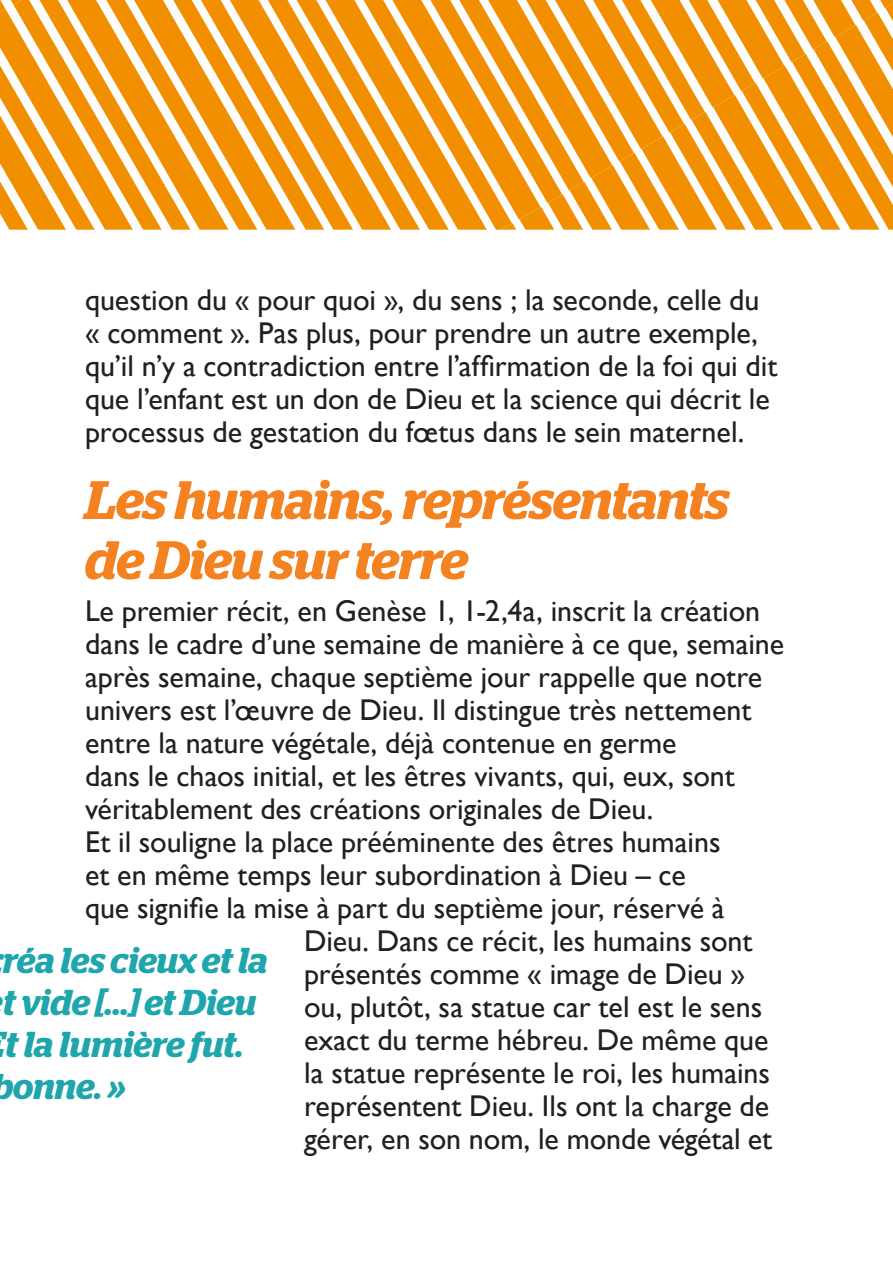
<style>
.page{position:relative;width:893px;height:1276px;background:#fff}
.page>*{position:absolute;margin:0;border:0;box-sizing:border-box;transform-origin:0 0}
.t1{font:italic 600 54px/60px "Stag";letter-spacing:-.015em;color:#f58220}
.t2{font:italic 600 36px "Stag";letter-spacing:-.005em;color:#1fa6ac}
.t3{font:30px/33px "Gill Sans";color:#231f20}
</style>
<div class="page">
<img style="left:95px;top:0;width:406px;height:79px">
<img style="left:0;top:0;width:95px;height:79px">
<img style="left:501px;top:0;width:392px;height:79px">
<img style="left:0;top:79px;width:893px;height:151px">
<p class="t3" style="left:85px;top:284px;width:694px">question du « pour quoi », du sens ; la seconde, celle du « comment ». Pas plus, pour prendre un autre exemple, qu’il n’y a contradiction entre l’affirmation de la foi qui dit que l’enfant est un don de Dieu et la science qui décrit le processus de gestation du fœtus dans le sein maternel.</p>
<p class="t1" style="left:85px;top:470px;width:645px">Les humains, représentants de Dieu sur terre</p>
<p class="t3" style="left:85px;top:594px;width:677px">Le premier récit, en Genèse 1, 1-2,4a, inscrit la création</p>
<p class="t3" style="left:85px;top:627px;width:701px">dans le cadre d’une semaine de manière à ce que, semaine</p>
<p class="t3" style="left:85px;top:660px;width:679px">après semaine, chaque septième jour rappelle que notre</p>
<p class="t3" style="left:85px;top:693px;width:668px">univers est l’œuvre de Dieu. Il distingue très nettement</p>
<p class="t3" style="left:85px;top:726px;width:593px">entre la nature végétale, déjà contenue en germe</p>
<p class="t3" style="left:85px;top:759px;width:651px">dans le chaos initial, et les êtres vivants, qui, eux, sont</p>
<p class="t3" style="left:85px;top:792px;width:570px">véritablement des créations originales de Dieu.</p>
<p class="t3" style="left:85px;top:825px;width:637px">Et il souligne la place prééminente des êtres humains</p>
<p class="t3" style="left:85px;top:858px;width:602px">et en même temps leur subordination à Dieu – ce</p>
<p class="t3" style="left:85px;top:891px;width:641px">que signifie la mise à part du septième jour, réservé à</p>
<p class="t3" style="left:304px;top:924px;width:450px">Dieu. Dans ce récit, les humains sont</p>
<p class="t3" style="left:304px;top:957px;width:443px">présentés comme « image de Dieu »</p>
<p class="t3" style="left:304px;top:990px;width:460px">ou, plutôt, sa statue car tel est le sens</p>
<p class="t3" style="left:304px;top:1023px;width:466px">exact du terme hébreu. De même que</p>
<p class="t3" style="left:304px;top:1056px;width:468px">la statue représente le roi, les humains</p>
<p class="t3" style="left:304px;top:1089px;width:467px">représentent Dieu. Ils ont la charge de</p>
<p class="t3" style="left:304px;top:1122px;width:470px">gérer, en son nom, le monde végétal et</p>
<p class="t2" style="left:3px;top:939px;width:267px">réa les cieux et la</p>
<p class="t2" style="left:3px;top:981px;width:255px">t vide [...] et Dieu</p>
<p class="t2" style="left:6px;top:1023px;width:240px">t la lumière fut.</p>
<p class="t2" style="left:-8px;top:1065px;width:135px">bonne. »</p>
</div>
